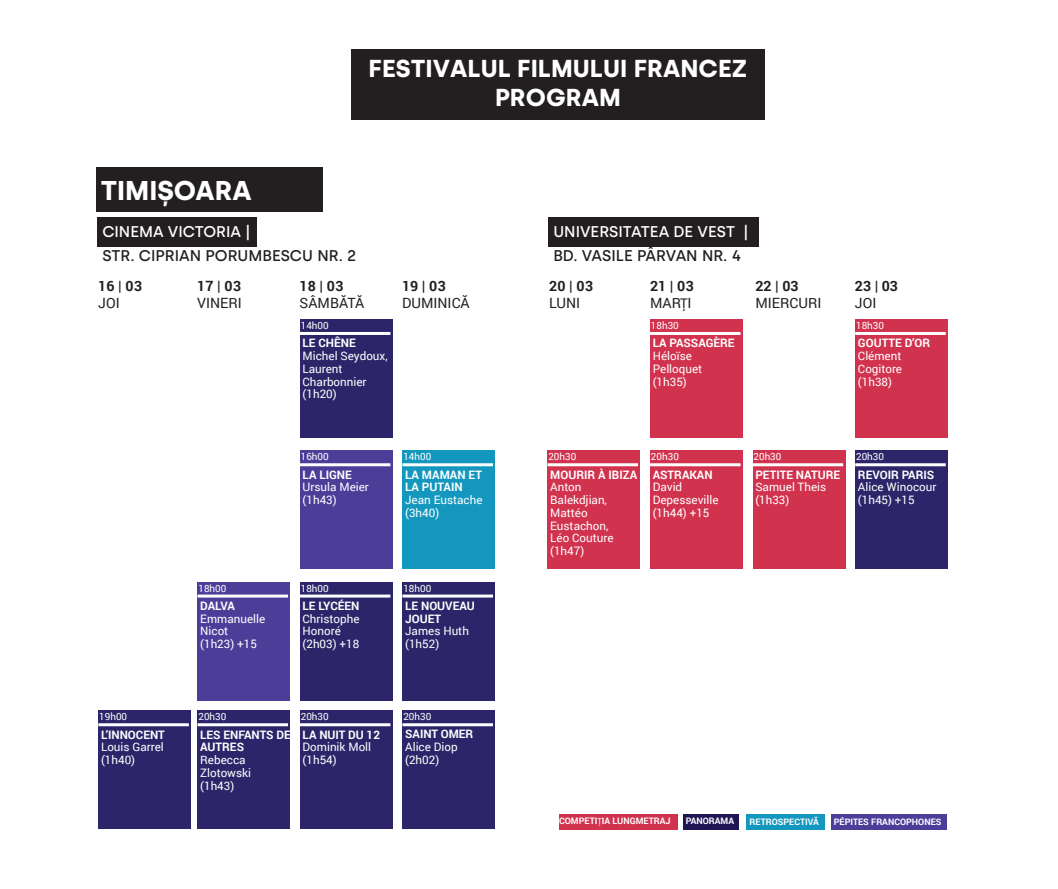
<style>
.page{position:relative;width:1058px;height:889px;background:#fff}
.page>*{position:absolute;margin:0;border:0;box-sizing:border-box;transform-origin:0 0}
.t1{font:700 27.12px "Silka";color:#fff}
.t2{font:700 24.5px/29.4px "Silka";color:#fff;text-align:center}
.t3{font:500 15.58px "Silka";color:#231f20}
.t4{font:500 15.58px "Silka";color:#fff}
.t5{font:700 14.17px/17px "Roboto";color:#231f20}
.t6{font:14.17px "Roboto";color:#231f20}
.t7{font:11.72px/12.8px "Roboto";color:#fff}
.t8{font:700 11.72px/12.8px "Roboto";color:#fff}
.t9{font:9.97px "Roboto";color:#fff}
.t10{font:700 8.92px "Roboto";color:#fff}
.s1{font-weight:400}
.s2{font-family:"Myriad Pro";font-weight:400}
</style>
<div class="page">
<div style="left:97px;top:217px;width:160px;height:29px;background:#231f20"></div>
<div style="left:547px;top:217px;width:211px;height:29px;background:#231f20"></div>
<div style="left:300px;top:319px;width:92px;height:119px;background:#2c2569"></div>
<div style="left:855px;top:319px;width:92px;height:119px;background:#d1324e"></div>
<div style="left:650px;top:319px;width:92px;height:119px;background:#d1324e"></div>
<div style="left:300px;top:450px;width:92px;height:119px;background:#4c3d99"></div>
<div style="left:752px;top:450px;width:93px;height:119px;background:#d1324e"></div>
<div style="left:547px;top:450px;width:93px;height:119px;background:#d1324e"></div>
<div style="left:402px;top:450px;width:93px;height:119px;background:#1497be"></div>
<div style="left:855px;top:450px;width:92px;height:119px;background:#2c2569"></div>
<div style="left:650px;top:450px;width:92px;height:119px;background:#d1324e"></div>
<div style="left:98px;top:710px;width:93px;height:119px;background:#2c2569"></div>
<div style="left:197px;top:582px;width:93px;height:118px;background:#4c3d99"></div>
<div style="left:197px;top:710px;width:93px;height:119px;background:#2c2569"></div>
<div style="left:300px;top:582px;width:92px;height:118px;background:#2c2569"></div>
<div style="left:402px;top:582px;width:93px;height:118px;background:#2c2569"></div>
<div style="left:300px;top:710px;width:92px;height:119px;background:#2c2569"></div>
<div style="left:402px;top:710px;width:93px;height:119px;background:#2c2569"></div>
<div style="left:97px;top:167px;width:226px;height:44px;background:#231f20"></div>
<hr style="left:300px;top:332px;width:90px;height:3px;background:#fff">
<hr style="left:855px;top:332px;width:90px;height:3px;background:#fff">
<hr style="left:650px;top:332px;width:90px;height:3px;background:#fff">
<hr style="left:300px;top:463px;width:90px;height:3px;background:#fff">
<hr style="left:752px;top:463px;width:91px;height:3px;background:#fff">
<hr style="left:547px;top:463px;width:91px;height:3px;background:#fff">
<hr style="left:402px;top:463px;width:91px;height:3px;background:#fff">
<hr style="left:855px;top:463px;width:90px;height:3px;background:#fff">
<hr style="left:650px;top:463px;width:90px;height:3px;background:#fff">
<hr style="left:98px;top:723px;width:91px;height:3px;background:#fff">
<hr style="left:197px;top:594px;width:91px;height:3px;background:#fff">
<hr style="left:197px;top:723px;width:91px;height:3px;background:#fff">
<hr style="left:300px;top:594px;width:90px;height:3px;background:#fff">
<hr style="left:402px;top:594px;width:91px;height:3px;background:#fff">
<hr style="left:300px;top:723px;width:90px;height:3px;background:#fff">
<hr style="left:402px;top:723px;width:91px;height:3px;background:#fff">
<div style="left:559px;top:814px;width:118px;height:15px;background:#d1324e"></div>
<div style="left:746px;top:814px;width:78px;height:16px;background:#1497be"></div>
<div style="left:831px;top:814px;width:115px;height:16px;background:#4c3d99"></div>
<div style="left:683px;top:814px;width:55px;height:15px;background:#1f1555"></div>
<div style="left:351px;top:49px;width:413px;height:71px;background:#231f20"></div>
<h2 class="t2" style="left:368px;top:53px;width:380px">FESTIVALUL FILMULUI FRANCEZ<br>PROGRAM</h2>
<h1 class="t1" style="left:101px;top:174px;width:152px">TIMIȘOARA</h1>
<h3 class="t4" style="left:102px;top:223px;width:149px">CINEMA VICTORIA |</h3>
<h3 class="t3" style="left:102px;top:246px;width:255px">STR. CIPRIAN PORUMBESCU NR. 2</h3>
<h3 class="t4" style="left:553px;top:223px;width:196px">UNIVERSITATEA DE VEST |</h3>
<h3 class="t3" style="left:553px;top:246px;width:189px">BD. VASILE PÂRVAN NR. 4</h3>
<p class="t5" style="left:98px;top:276px;width:45px">16 | 03</p>
<p class="t6" style="left:98px;top:293px;width:23px">JOI</p>
<p class="t5" style="left:197px;top:276px;width:45px">17 | 03</p>
<p class="t6" style="left:197px;top:293px;width:46px">VINERI</p>
<p class="t5" style="left:299px;top:276px;width:45px">18 | 03</p>
<p class="t6" style="left:299px;top:293px;width:66px">SÂMBĂTĂ</p>
<p class="t5" style="left:402px;top:276px;width:45px">19 | 03</p>
<p class="t6" style="left:402px;top:293px;width:69px">DUMINICĂ</p>
<p class="t5" style="left:549px;top:276px;width:45px">20 | 03</p>
<p class="t6" style="left:549px;top:293px;width:32px">LUNI</p>
<p class="t5" style="left:650px;top:276px;width:45px">21 | 03<br><span class="s1">MAR</span><span class="s2">Ț</span><span class="s1">I</span></p>
<p class="t5" style="left:755px;top:276px;width:45px">22 | 03</p>
<p class="t6" style="left:755px;top:293px;width:68px">MIERCURI</p>
<p class="t5" style="left:854px;top:276px;width:45px">23 | 03</p>
<p class="t6" style="left:854px;top:293px;width:23px">JOI</p>
<p class="t9" style="left:301px;top:318px;width:29px">14h00</p>
<p class="t9" style="left:651px;top:318px;width:29px">18h30</p>
<p class="t9" style="left:856px;top:318px;width:29px">18h30</p>
<p class="t8" style="left:302px;top:336px;width:55px">LE CHÊNE</p>
<p class="t7" style="left:302px;top:349px;width:87px">Michel Seydoux,<br>Laurent<br>Charbonnier (1h20)</p>
<p class="t8" style="left:652px;top:336px;width:83px">LA PASSAGÈRE</p>
<p class="t7" style="left:652px;top:349px;width:51px">Héloïse<br>Pelloquet (1h35)</p>
<p class="t8" style="left:857px;top:336px;width:74px">GOUTTE D’OR</p>
<p class="t7" style="left:857px;top:349px;width:46px;text-align:justify">Clément Cogitore (1h38)</p>
<p class="t9" style="left:301px;top:450px;width:29px">16h00</p>
<p class="t9" style="left:403px;top:450px;width:29px">14h00</p>
<p class="t9" style="left:548px;top:450px;width:29px">20h30</p>
<p class="t9" style="left:651px;top:450px;width:29px">20h30</p>
<p class="t9" style="left:753px;top:450px;width:29px">20h30</p>
<p class="t9" style="left:856px;top:450px;width:29px">20h30</p>
<p class="t9" style="left:99px;top:710px;width:29px">19h00</p>
<p class="t8" style="left:101px;top:727px;width:65px">L’INNOCENT</p>
<p class="t7" style="left:101px;top:740px;width:64px">Louis Garrel (1h40)</p>
<p class="t8" style="left:302px;top:468px;width:51px">LA LIGNE</p>
<p class="t7" style="left:302px;top:480px;width:68px">Ursula Meier (1h43)</p>
<p class="t8" style="left:405px;top:467px;width:78px">LA MAMAN ET<br>LA PUTAIN</p>
<p class="t7" style="left:405px;top:493px;width:79px">Jean Eustache (3h40)</p>
<p class="t9" style="left:198px;top:581px;width:29px">18h00</p>
<p class="t9" style="left:301px;top:581px;width:29px">18h00</p>
<p class="t9" style="left:403px;top:581px;width:29px">18h00</p>
<p class="t8" style="left:200px;top:599px;width:36px">DALVA</p>
<p class="t7" style="left:200px;top:611px;width:66px">Emmanuelle<br>Nicot (1h23) +15</p>
<p class="t8" style="left:302px;top:599px;width:58px">LE LYCÉEN</p>
<p class="t7" style="left:302px;top:611px;width:58px">Christophe<br>Honoré (2h03) +18</p>
<p class="t8" style="left:405px;top:599px;width:71px">LE NOUVEAU<br>JOUET</p>
<p class="t7" style="left:405px;top:624px;width:65px">James Huth (1h52)</p>
<p class="t9" style="left:198px;top:710px;width:29px">20h30</p>
<p class="t9" style="left:301px;top:710px;width:29px">20h30</p>
<p class="t9" style="left:403px;top:710px;width:29px">20h30</p>
<p class="t8" style="left:200px;top:727px;width:181px">LES ENFANTS DES LA NUIT DU 12<br>AUTRES</p>
<p class="t7" style="left:200px;top:753px;width:52px">Rebecca<br>Zlotowski (1h43)</p>
<p class="t7" style="left:302px;top:740px;width:70px">Dominik Moll (1h54)</p>
<p class="t8" style="left:405px;top:727px;width:70px">SAINT OMER</p>
<p class="t7" style="left:405px;top:740px;width:54px">Alice Diop (2h02)</p>
<p class="t8" style="left:550px;top:468px;width:88px">MOURIR À IBIZA</p>
<p class="t7" style="left:550px;top:480px;width:65px">Anton<br>Balekdjian,<br>Mattéo<br>Eustachon,<br>Léo Couture (1h47)</p>
<p class="t8" style="left:652px;top:467px;width:61px">ASTRAKAN</p>
<p class="t7" style="left:652px;top:480px;width:67px">David<br>Depesseville (1h44) +15</p>
<p class="t8" style="left:755px;top:468px;width:86px">PETITE NATURE</p>
<p class="t7" style="left:755px;top:480px;width:72px">Samuel Theis (1h33)</p>
<p class="t8" style="left:857px;top:467px;width:78px">REVOIR PARIS</p>
<p class="t7" style="left:857px;top:480px;width:80px">Alice Winocour (1h45) +15</p>
<p class="t10" style="left:559px;top:815px;width:113px">COMPETI<span class="s2">Ț</span>IA LUNGMETRAJ</p>
<p class="t10" style="left:685px;top:815px;width:50px">PANORAMA</p>
<p class="t10" style="left:749px;top:815px;width:71px">RETROSPECTIVĂ</p>
<p class="t10" style="left:833px;top:815px;width:109px">PÉPITES FRANCOPHONES</p>
</div>
